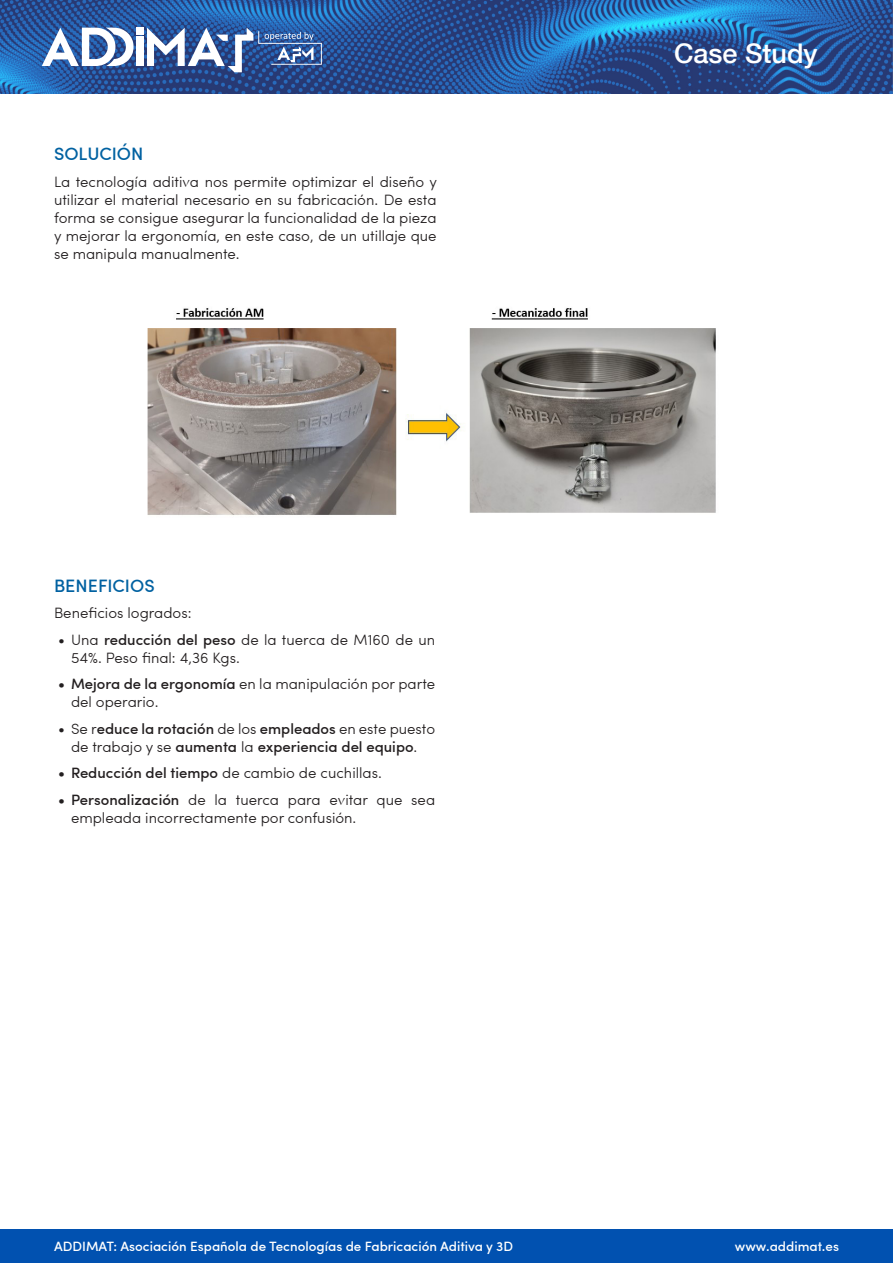
<style>
.page{position:relative;width:893px;height:1263px;background:#fff}
.page>*{position:absolute;margin:0;border:0;box-sizing:border-box;transform-origin:0 0}
.t1{font:500 27px "Helvetica Neue";color:#fff}
.t2{font:500 18px "Sofia Pro";color:#0061a1}
.t3{font:300 15px/18px "Sofia Pro";color:#231f20}
.t4{font:500 15px/18px "Sofia Pro";color:#231f20;text-align:center}
.t5{font:500 13.5px "Sofia Pro";color:#fff}
.s1{font-weight:500}
.s2{font-weight:300}
</style>
<div class="page">
<img style="left:0;top:0;width:893px;height:94px">
<svg style="left:42px;top:28px;width:92px;height:38px"></svg>
<div style="left:137px;top:28px;width:7px;height:7px;background:#fff"></div>
<div style="left:137px;top:37px;width:7px;height:29px;background:#fff"></div>
<svg style="left:147px;top:28px;width:175px;height:44px"></svg>
<div style="left:0;top:1229px;width:893px;height:34px;background:#0151b0"></div>
<img style="left:147px;top:308px;width:569px;height:207px">
<p class="t2" style="left:54px;top:141px;width:91px">SOLUCIÓN</p>
<p class="t3" style="left:54px;top:172px;width:384px;text-align:justify">La tecnología aditiva nos permite optimizar el diseño y utilizar el material necesario en su fabricación. De esta forma se consigue asegurar la funcionalidad de la pieza y mejorar la ergonomía, en este caso, de un utillaje que se manipula manualmente.</p>
<p class="t2" style="left:54px;top:572px;width:102px">BENEFICIOS</p>
<p class="t3" style="left:54px;top:603px;width:139px">Beneficios logrados:</p>
<p class="t3" style="left:71px;top:630px;width:366px;text-indent:-13px">• Una <span class="s1">reducción del peso</span> de la tuerca de M160 de un<br>54%. Peso final: 4,36 Kgs.</p>
<p class="t3" style="left:71px;top:674px;width:366px;text-indent:-13px"><span class="s1">• Mejora de la ergonomía</span> en la manipulación por parte del operario.</p>
<p class="t4" style="left:58px;top:719px;width:378px"><span class="s2">• Se r</span>educe la rotación <span class="s2">de los</span> empleados <span class="s2">en este puesto de trabajo y se</span> aumenta <span class="s2">la</span> experiencia del equipo<span class="s2">.</span></p>
<p class="t3" style="left:58px;top:763px;width:325px"><span class="s1">• Reducción del tiempo</span> de cambio de cuchillas.</p>
<p class="t3" style="left:71px;top:790px;width:366px;text-indent:-13px"><span class="s1">• Personalización</span> de la tuerca para evitar que sea empleada incorrectamente por confusión.</p>
<h1 class="t1" style="left:674px;top:31px;width:145px">Case Study</h1>
<p class="t5" style="left:54px;top:1237px;width:461px">ADDIMAT: Asociación Española de Tecnologías de Fabricación Aditiva y 3D</p>
<p class="t5" style="left:735px;top:1237px;width:106px">www.addimat.es</p>
</div>
